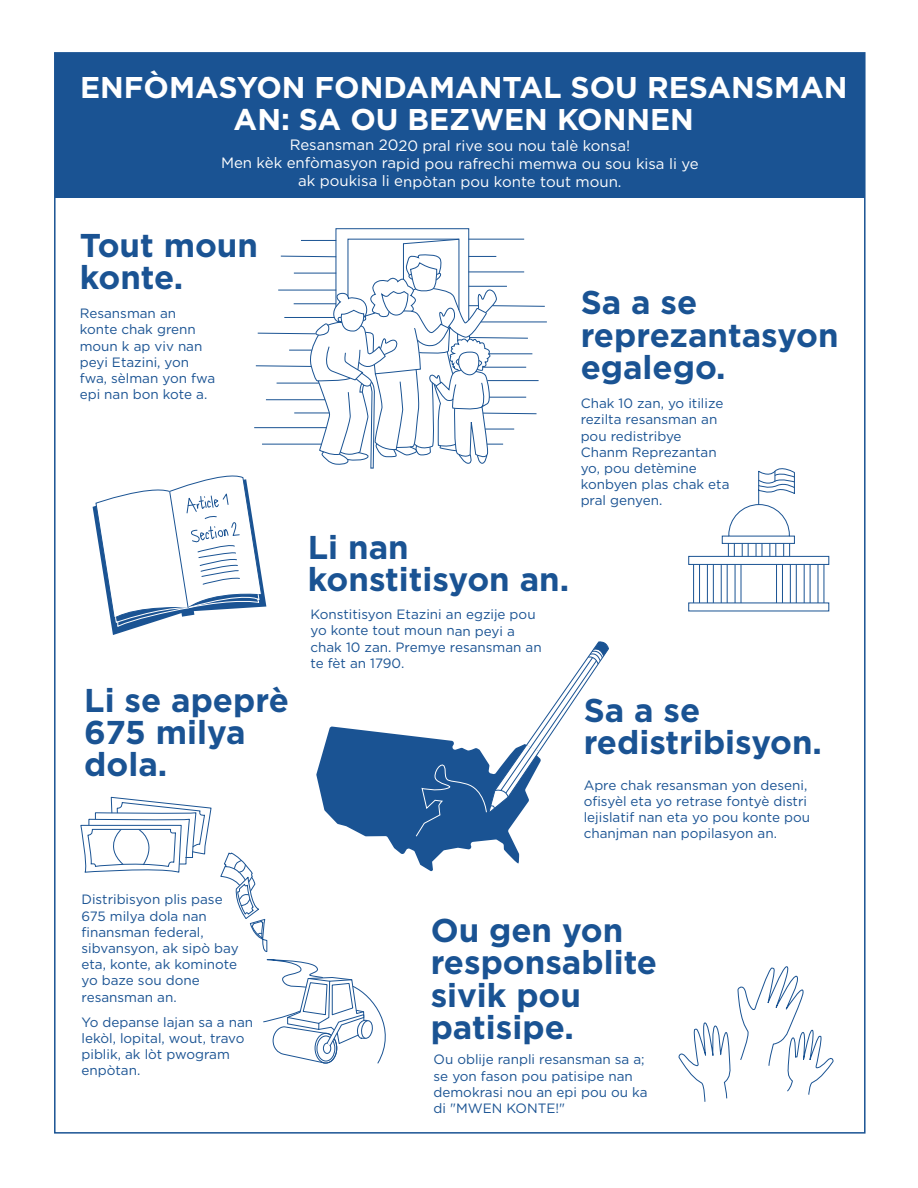
<style>
.page{position:relative;width:918px;height:1188px;background:#fff}
.page>*{position:absolute;margin:0;border:0;box-sizing:border-box;transform-origin:0 0}
.t1{font:700 33px/32.2px "Gotham";color:#1a5393}
.t2{font:700 30px/32.2px "Gotham";color:#fff;text-align:center}
.t3{font:15px/18px "Gotham";color:#fff;text-align:center}
.t4{font:13.5px/16.2px "Gotham";color:#1a5393}
</style>
<div class="page">
<div style="left:55px;top:53px;width:810px;height:145px;background:#1a5393"></div>
<svg style="left:80px;top:797px;width:132px;height:76px"></svg>
<svg style="left:220px;top:852px;width:48px;height:100px"></svg>
<svg style="left:263px;top:960px;width:123px;height:104px"></svg>
<hr style="left:699px;top:564px;width:1px;height:39px;background:#1a5393">
<hr style="left:693px;top:564px;width:1px;height:39px;background:#1a5393">
<hr style="left:713px;top:564px;width:1px;height:39px;background:#1a5393">
<hr style="left:707px;top:564px;width:1px;height:39px;background:#1a5393">
<hr style="left:727px;top:564px;width:1px;height:39px;background:#1a5393">
<hr style="left:721px;top:564px;width:1px;height:39px;background:#1a5393">
<hr style="left:741px;top:564px;width:1px;height:39px;background:#1a5393">
<hr style="left:735px;top:564px;width:1px;height:39px;background:#1a5393">
<hr style="left:782px;top:564px;width:1px;height:39px;background:#1a5393">
<hr style="left:776px;top:564px;width:1px;height:39px;background:#1a5393">
<hr style="left:796px;top:564px;width:1px;height:39px;background:#1a5393">
<hr style="left:790px;top:564px;width:1px;height:39px;background:#1a5393">
<hr style="left:824px;top:564px;width:1px;height:39px;background:#1a5393">
<hr style="left:818px;top:564px;width:1px;height:39px;background:#1a5393">
<hr style="left:810px;top:564px;width:1px;height:39px;background:#1a5393">
<hr style="left:804px;top:564px;width:1px;height:39px;background:#1a5393">
<svg style="left:688px;top:468px;width:142px;height:97px"></svg>
<svg style="left:688px;top:602px;width:142px;height:10px"></svg>
<svg style="left:678px;top:1022px;width:53px;height:80px"></svg>
<svg style="left:737px;top:966px;width:97px;height:129px"></svg>
<hr style="left:481px;top:322px;width:66px;height:1px;background:#1a5393">
<svg style="left:93px;top:228px;width:453px;height:407px"></svg>
<svg style="left:316px;top:641px;width:293px;height:231px"></svg>
<h1 class="t2" style="left:80px;top:71px;width:769px">ENFÒMASYON FONDAMANTAL SOU RESANSMAN<br>AN: SA OU BEZWEN KONNEN</h1>
<h1 class="t3" style="left:221px;top:136px;width:479px">Resansman 2020 pral rive sou nou talè konsa!<br>Men kèk enfòmasyon rapid pou rafrechi memwa ou sou kisa li ye ak poukisa li enpòtan pou konte tout moun.</h1>
<h2 class="t1" style="left:80px;top:229px;width:180px">Tout moun konte.</h2>
<p class="t4" style="left:80px;top:305px;width:137px">Resansman an konte chak grenn moun k ap viv nan peyi Etazini, yon fwa, sèlman yon fwa epi nan bon kote a.</p>
<h5 class="t1" style="left:84px;top:684px;width:206px">Li se apeprè<br>675 milya dola.</h5>
<p class="t4" style="left:82px;top:891px;width:159px">Distribisyon plis pase<br>675 milya dola nan finansman federal, sibvansyon, ak sipò bay eta, konte, ak kominote yo baze sou done resansman an.</p>
<p class="t4" style="left:82px;top:1014px;width:173px">Yo depanse lajan sa a nan lekòl, lopital, wout, travo piblik, ak lòt pwogram enpòtan.</p>
<h4 class="t1" style="left:308px;top:531px;width:263px">Li nan konstitisyon an.</h4>
<p class="t4" style="left:310px;top:606px;width:233px">Konstitisyon Etazini an egzije pou yo konte tout moun nan peyi a chak 10 zan. Premye resansman an te fèt an 1790.</p>
<h3 class="t1" style="left:581px;top:286px;width:259px">Sa a se reprezantasyon egalego.</h3>
<p class="t4" style="left:581px;top:395px;width:150px">Chak 10 zan, yo itilize rezilta resansman an pou redistribye<br>Chanm Reprezantan yo, pou detèmine konbyen plas chak eta pral genyen.</p>
<h6 class="t1" style="left:584px;top:694px;width:240px">Sa a se redistribisyon.</h6>
<p class="t4" style="left:584px;top:777px;width:228px">Apre chak resansman yon deseni, ofisyèl eta yo retrase fontyè distri lejislatif nan eta yo pou konte pou chanjman nan popilasyon an.</p>
<h1 class="t1" style="left:431px;top:914px;width:228px">Ou gen yon responsablite sivik pou patisipe.</h1>
<p class="t4" style="left:434px;top:1051px;width:216px">Ou oblije ranpli resansman sa a; se yon fason pou patisipe nan demokrasi nou an epi pou ou ka di "MWEN KONTE!"</p>
</div>
